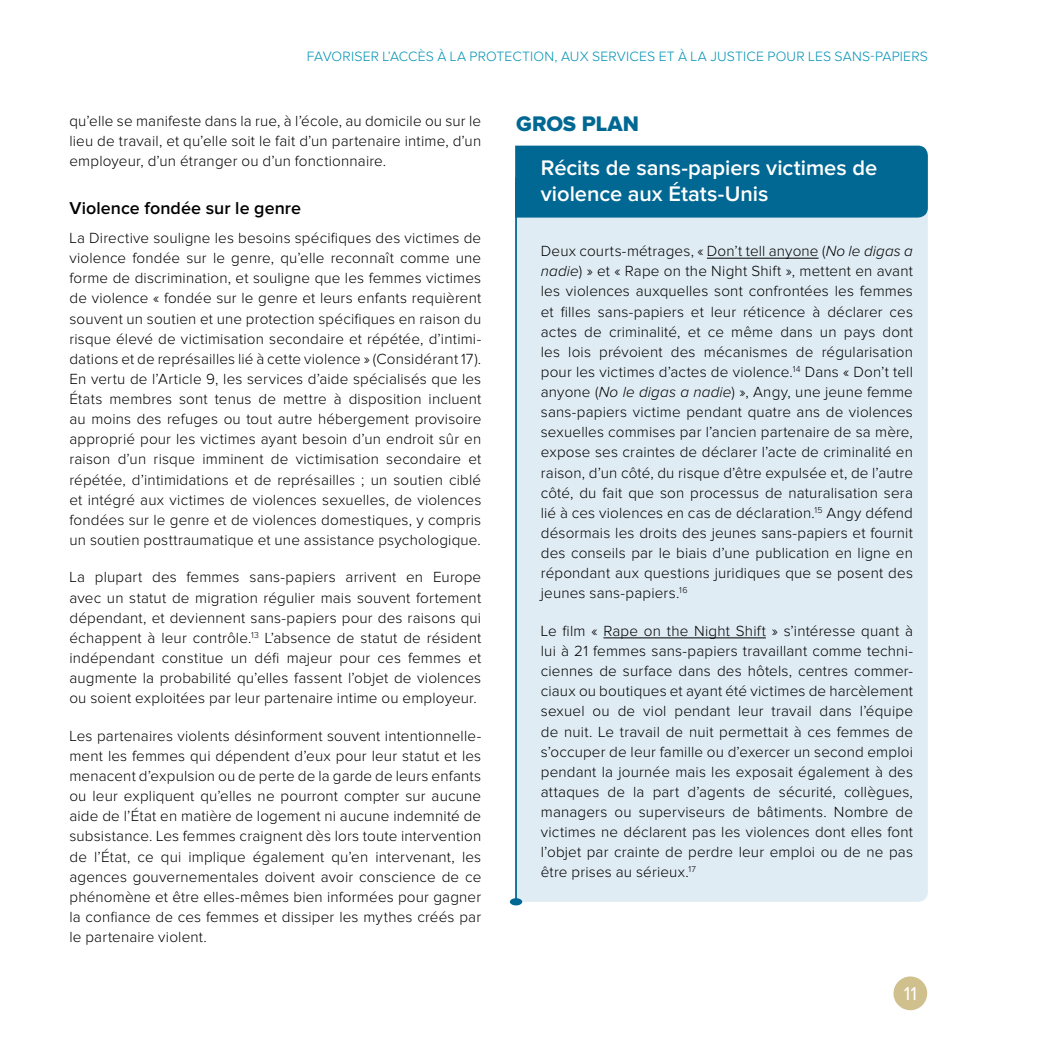
<style>
.page{position:relative;width:1042px;height:1042px;background:#fff}
.page>*{position:absolute;margin:0;border:0;box-sizing:border-box;transform-origin:0 0}
.t1{font:600 21.88px/26.2px "Proxima Nova";color:#fff}
.t2{font:21.88px "Proxima Nova Extrabld";color:#006892}
.t3{font:19.25px "Proxima Nova";color:#fff}
.t4{font:600 17.85px "Proxima Nova";letter-spacing:.005em;color:#000}
.t5{font:300 15.22px/20.1px "Proxima Nova";letter-spacing:.01em;color:#000;text-align:justify}
.t6{font:300 14px "Proxima Nova";letter-spacing:.01em;color:#0092b3}
.s1{font-style:italic}
</style>
<div class="page">
<div style="left:893px;top:976px;width:34px;height:34px;background:#cfc08e;border-radius:50%"></div>
<div style="left:517px;top:218px;width:411px;height:684px;background:#e0ecf4"></div>
<div style="left:515px;top:146px;width:413px;height:72px;background:#006892"></div>
<hr style="left:515px;top:178px;width:2px;height:724px;background:#006892">
<div style="left:510px;top:898px;width:12px;height:7px;background:#006892;border-radius:50%"></div>
<hr style="left:707px;top:258px;width:111px;height:1px;background:#000">
<hr style="left:603px;top:637px;width:163px;height:1px;background:#000">
<p class="t6" style="left:307px;top:48px;width:622px">FAVORISER L’ACCÈS À LA PROTECTION, AUX SERVICES ET À LA JUSTICE POUR LES SANS-PAPIERS</p>
<p class="t5" style="left:69px;top:111px;width:413px">qu’elle se manifeste dans la rue, à l’école, au domicile ou sur le lieu de travail, et qu’elle soit le fait d’un partenaire intime, d’un employeur, d’un étranger ou d’un fonctionnaire.</p>
<p class="t4" style="left:69px;top:198px;width:233px">Violence fondée sur le genre</p>
<p class="t5" style="left:69px;top:228px;width:413px">La Directive souligne les besoins spécifiques des victimes de violence fondée sur le genre, qu’elle reconnaît comme une forme de discrimination, et souligne que les femmes victimes de violence « fondée sur le genre et leurs enfants requièrent souvent un soutien et une protection spécifiques en raison du risque élevé de victimisation secondaire et répétée, d’intimi&shy;dations et de représailles lié à cette violence » (Considérant 17).<br>En vertu de l’Article 9, les services d’aide spécialisés que les États membres sont tenus de mettre à disposition incluent au moins des refuges ou tout autre hébergement provisoire approprié pour les victimes ayant besoin d’un endroit sûr en raison d’un risque imminent de victimisation secondaire et répétée, d’intimidations et de représailles ; un soutien ciblé et intégré aux victimes de violences sexuelles, de violences fondées sur le genre et de violences domestiques, y compris un soutien posttraumatique et une assistance psychologique.</p>
<p class="t5" style="left:69px;top:568px;width:413px">La plupart des femmes sans-papiers arrivent en Europe avec un statut de migration régulier mais souvent fortement dépendant, et deviennent sans-papiers pour des raisons qui échappent à leur contrôle.<sup>13</sup> L’absence de statut de résident indépendant constitue un défi majeur pour ces femmes et augmente la probabilité qu’elles fassent l’objet de violences ou soient exploitées par leur partenaire intime ou employeur.</p>
<p class="t5" style="left:69px;top:726px;width:413px">Les partenaires violents désinforment souvent intentionnelle&shy;ment les femmes qui dépendent d’eux pour leur statut et les menacent d’expulsion ou de perte de la garde de leurs enfants ou leur expliquent qu’elles ne pourront compter sur aucune aide de l’État en matière de logement ni aucune indemnité de subsistance. Les femmes craignent dès lors toute intervention de l’État, ce qui implique également qu’en intervenant, les agences gouvernementales doivent avoir conscience de ce phénomène et être elles-mêmes bien informées pour gagner la confiance de ces femmes et dissiper les mythes créés par le partenaire violent.</p>
<h1 class="t2" style="left:516px;top:111px;width:125px">GROS PLAN</h1>
<h1 class="t1" style="left:541px;top:155px;width:338px">Récits de sans-papiers victimes de violence aux États-Unis</h1>
<p class="t5" style="left:541px;top:241px;width:374px">Deux courts-métrages, « Don’t tell anyone (<span class="s1">No le digas a nadie</span>) » et « Rape on the Night Shift », mettent en avant les violences auxquelles sont confrontées les femmes et filles sans-papiers et leur réticence à déclarer ces actes de criminalité, et ce même dans un pays dont les lois prévoient des mécanismes de régularisation pour les victimes d’actes de violence.<sup>14</sup> Dans « Don’t tell anyone (<span class="s1">No le digas a nadie</span>) », Angy, une jeune femme sans-papiers victime pendant quatre ans de violences sexuelles commises par l’ancien partenaire de sa mère, expose ses craintes de déclarer l’acte de criminalité en raison, d’un côté, du risque d’être expulsée et, de l’autre côté, du fait que son processus de naturalisation sera lié à ces violences en cas de déclaration.<sup>15</sup> Angy défend désormais les droits des jeunes sans-papiers et fournit des conseils par le biais d’une publication en ligne en répondant aux questions juridiques que se posent des jeunes sans-papiers.<sup>16</sup></p>
<p class="t5" style="left:541px;top:621px;width:374px">Le film « Rape on the Night Shift » s’intéresse quant à lui à 21 femmes sans-papiers travaillant comme techni&shy;ciennes de surface dans des hôtels, centres commer&shy;ciaux ou boutiques et ayant été victimes de harcèlement sexuel ou de viol pendant leur travail dans l’équipe de nuit. Le travail de nuit permettait à ces femmes de s’occuper de leur famille ou d’exercer un second emploi pendant la journée mais les exposait également à des attaques de la part d’agents de sécurité, collègues, managers ou superviseurs de bâtiments. Nombre de victimes ne déclarent pas les violences dont elles font l’objet par crainte de perdre leur emploi ou de ne pas être prises au sérieux.<sup>17</sup></p>
<p class="t3" style="left:904px;top:982px;width:15px">11</p>
</div>
